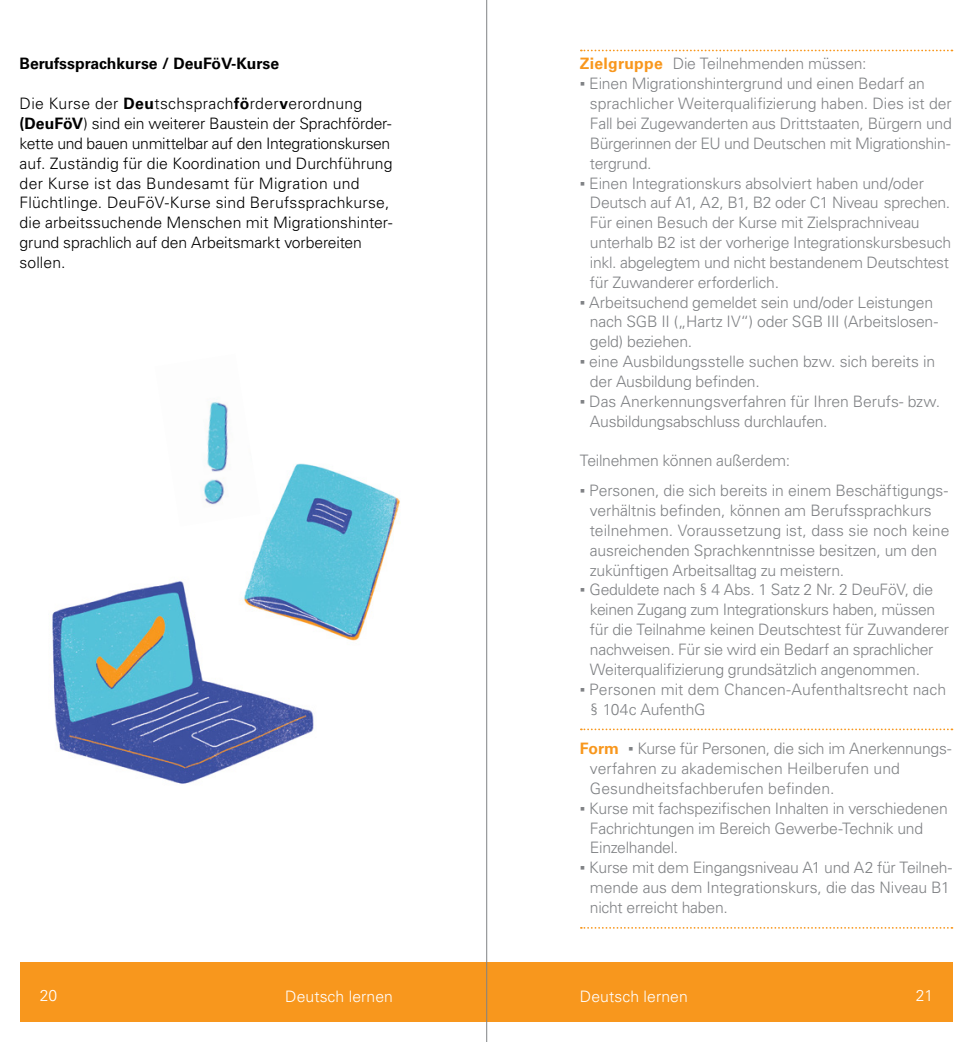
<style>
.page{position:relative;width:973px;height:1042px;background:#fff}
.page>*{position:absolute;margin:0;border:0;box-sizing:border-box;transform-origin:0 0}
.Fliesstext_Orange{font:300 15.75px/19.8px "Univers LT Pro 45";letter-spacing:-.015em;color:#808285}
.Fliesstext{font:300 15.75px/19.8px "Univers LT Pro 45";letter-spacing:.005em;color:#000}
.Fliesstext_Orange-2{font:300 15.75px/19.8px "Univers LT Pro 45";letter-spacing:.005em;color:#808285}
.t1{font:300 15.75px "Univers LT Pro 45";letter-spacing:.005em;color:#fff}
.Fliesstext_Bold{font:700 15.75px "Univers LT Pro 65";color:#000}
.s1{font-family:"Univers LT Pro 65";font-weight:700}
.s2{font-family:"Univers LT Pro 65";font-weight:700;color:#f8971d}
.s3{font-family:"Arial";font-weight:400}
</style>
<div class="page">
<div style="left:476px;top:962px;width:476px;height:60px;background:#f8971d"></div>
<div style="left:20px;top:962px;width:476px;height:60px;background:#f8971d"></div>
<svg style="left:580px;top:927px;width:372px;height:2px"></svg>
<svg style="left:580px;top:50px;width:372px;height:1px"></svg>
<svg style="left:580px;top:728px;width:372px;height:2px"></svg>
<img style="left:203px;top:402px;width:25px;height:103px">
<img style="left:252px;top:463px;width:148px;height:178px">
<img style="left:52px;top:572px;width:271px;height:212px">
<hr style="left:486px;top:0;width:1px;height:1042px;background:#808285">
<p class="Fliesstext_Bold" style="left:20px;top:53px;width:261px">Berufssprachkurse / DeuFöV-Kurse</p>
<p class="Fliesstext" style="left:20px;top:93px;width:374px">Die Kurse der <span class="s1">Deu</span>tschsprach<span class="s1">fö</span>rder<span class="s1">v</span>erordnung <span class="s1">(DeuFöV</span>) sind ein weiterer Baustein der Sprachförder&shy;kette und bauen unmittelbar auf den Integrationskursen auf. Zuständig für die Koordination und Durchführung der Kurse ist das Bundesamt für Migration und Flüchtlinge. DeuFöV-Kurse sind Berufssprachkurse, die arbeitssuchende Menschen mit Migrationshinter&shy;grund sprachlich auf den Arbeitsmarkt vorbereiten sollen.</p>
<p class="Fliesstext_Orange" style="left:580px;top:54px;width:288px"><span class="s2">Zielgruppe</span> Die Teilnehmenden müssen:</p>
<p class="Fliesstext_Orange" style="left:589px;top:73px;width:363px;text-indent:-10px"><span class="s3">▪</span> Einen Migrationshintergrund und einen Bedarf an sprachlicher Weiterqualifizierung haben. Dies ist der Fall bei Zugewanderten aus Drittstaaten, Bürgern und Bürgerinnen der EU und Deutschen mit Migrationshin&shy;tergrund.</p>
<p class="Fliesstext_Orange" style="left:589px;top:173px;width:363px;text-indent:-10px"><span class="s3">▪</span> Einen Integrationskurs absolviert haben und/oder Deutsch auf A1, A2, B1, B2 oder C1 Niveau sprechen.<br>Für einen Besuch der Kurse mit Zielsprachniveau unterhalb B2 ist der vorherige Integrationskursbesuch inkl. abgelegtem und nicht bestandenem Deutschtest für Zuwanderer erforderlich.</p>
<p class="Fliesstext_Orange" style="left:589px;top:292px;width:349px;text-indent:-10px"><span class="s3">▪</span> Arbeitsuchend gemeldet sein und/oder Leistungen nach SGB II („Hartz IV“) oder SGB III (Arbeitslosen&shy;geld) beziehen.</p>
<p class="Fliesstext_Orange" style="left:589px;top:351px;width:347px;text-indent:-10px"><span class="s3">▪</span> eine Ausbildungsstelle suchen bzw. sich bereits in der Ausbildung befinden.</p>
<p class="Fliesstext_Orange" style="left:589px;top:391px;width:352px;text-indent:-10px"><span class="s3">▪</span> Das Anerkennungsverfahren für Ihren Berufs- bzw.<br>Ausbildungsabschluss durchlaufen.</p>
<p class="Fliesstext_Orange" style="left:580px;top:450px;width:211px">Teilnehmen können außerdem:</p>
<p class="Fliesstext_Orange" style="left:589px;top:480px;width:361px;text-indent:-10px"><span class="s3">▪</span> Personen, die sich bereits in einem Beschäftigungs&shy;verhältnis befinden, können am Berufssprachkurs teilnehmen. Voraussetzung ist, dass sie noch keine ausreichenden Sprachkenntnisse besitzen, um den zukünftigen Arbeitsalltag zu meistern.</p>
<p class="Fliesstext_Orange" style="left:589px;top:579px;width:361px;text-indent:-10px"><span class="s3">▪</span> Geduldete nach § 4 Abs. 1 Satz 2 Nr. 2 DeuFöV, die keinen Zugang zum Integrationskurs haben, müssen für die Teilnahme keinen Deutschtest für Zuwanderer nachweisen. Für sie wird ein Bedarf an sprachlicher Weiterqualifizierung grundsätzlich angenommen.</p>
<p class="Fliesstext_Orange-2" style="left:589px;top:679px;width:358px;text-indent:-10px"><span class="s3">▪</span> Personen mit dem Chancen-Aufenthaltsrecht nach § 104c AufenthG</p>
<p class="Fliesstext_Orange" style="left:580px;top:738px;width:373px"><span class="s2">Form</span> <span class="s3">▪</span> Kurse für Personen, die sich im Anerkennungs-</p>
<p class="Fliesstext_Orange-2" style="left:589px;top:758px;width:311px">verfahren zu akademischen Heilberufen und<br>Gesundheitsfachberufen befinden.</p>
<p class="Fliesstext_Orange" style="left:589px;top:798px;width:359px;text-indent:-10px"><span class="s3">▪</span> Kurse mit fachspezifischen Inhalten in verschiedenen<br>Fachrichtungen im Bereich Gewerbe-Technik und<br>Einzelhandel.</p>
<p class="Fliesstext_Orange" style="left:589px;top:857px;width:364px;text-indent:-10px"><span class="s3">▪</span> Kurse mit dem Eingangsniveau A1 und A2 für Teilneh&shy;mende aus dem Integrationskurs, die das Niveau B1 nicht erreicht haben.</p>
<p class="t1" style="left:40px;top:985px;width:19px">20</p>
<p class="t1" style="left:285px;top:986px;width:109px">Deutsch lernen</p>
<p class="t1" style="left:580px;top:986px;width:109px">Deutsch lernen</p>
<p class="t1" style="left:915px;top:985px;width:19px">21</p>
</div>
